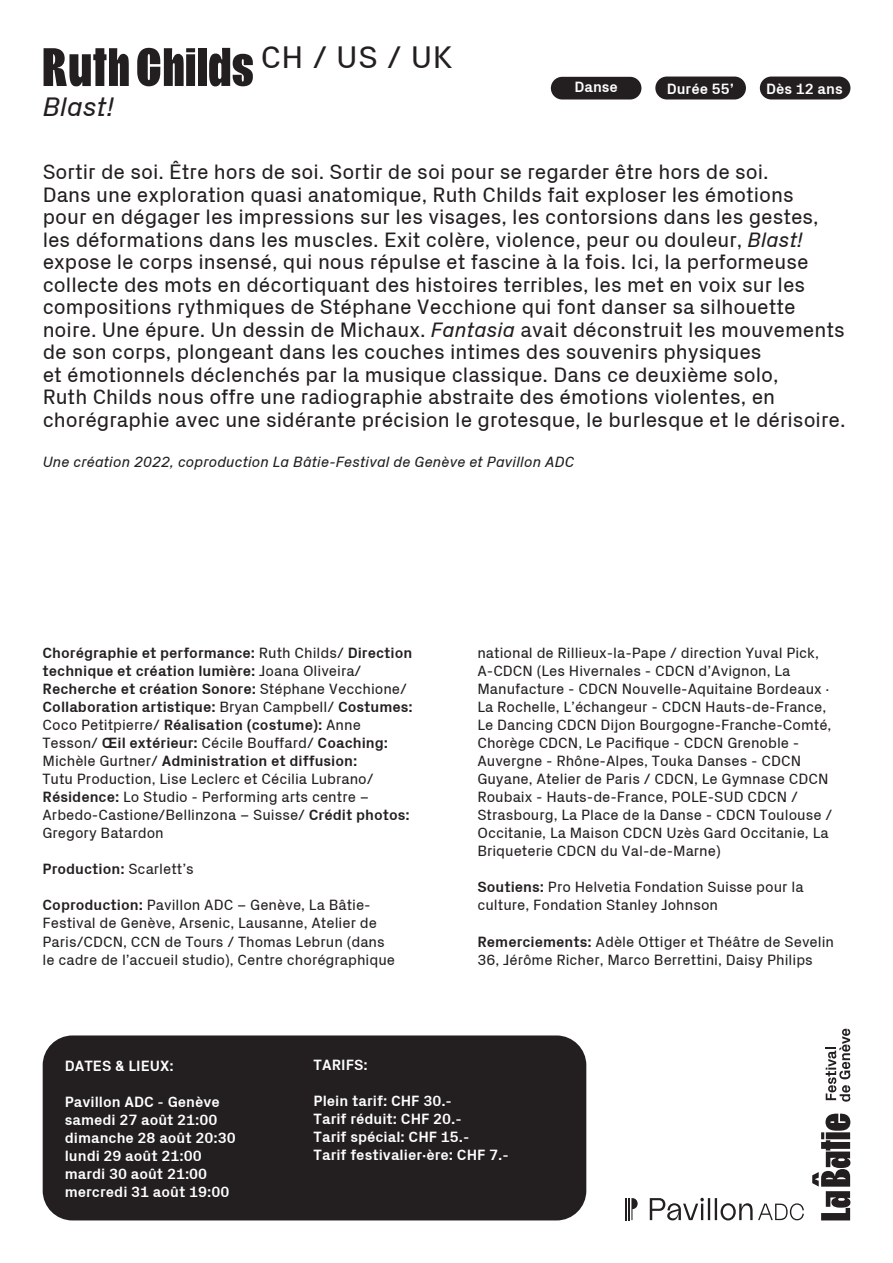
<style>
.page{position:relative;width:893px;height:1263px;background:#fff}
.page>*{position:absolute;margin:0;border:0;box-sizing:border-box;transform-origin:0 0}
.t1{font:54px "Git Sans";letter-spacing:.02em;color:#231f20}
.t2{font:italic 27px "Px Grotesk";color:#231f20}
.t3{font:21px/22.5px "Px Grotesk";color:#231f20}
.t4{font:15px/18px "Px Grotesk";color:#231f20}
.t5{font:700 15px "Px Grotesk";color:#fff}
.t6{font:italic 15px "Px Grotesk";color:#231f20}
.t7{font:700 15px "Px Grotesk";color:#231f20}
.s1{font-style:italic}
.s2{font-weight:700}
.s3{font-weight:400}
</style>
<div class="page">
<div style="left:43px;top:1035px;width:543px;height:185px;background:#231f20;border-radius:30px"></div>
<div style="left:551px;top:77px;width:90px;height:22px;background:#231f20;border-radius:11px"></div>
<div style="left:655px;top:77px;width:91px;height:22px;background:#231f20;border-radius:11px"></div>
<div style="left:760px;top:77px;width:90px;height:22px;background:#231f20;border-radius:11px"></div>
<svg style="left:812px;top:1114px;width:39px;height:106px"></svg>
<svg style="left:826px;top:1029px;width:24px;height:73px"></svg>
<svg style="left:650px;top:1198px;width:154px;height:22px"></svg>
<svg style="left:625px;top:1198px;width:13px;height:22px"></svg>
<p class="t1" style="left:43px;top:42px;width:411px">Ruth Childs <sup>CH</sup> <sup>/</sup> <sup>US</sup> <sup>/</sup> <sup>UK</sup></p>
<p class="t2" style="left:43px;top:92px;width:73px">Blast!</p>
<p class="t5" style="left:574px;top:78px;width:45px">Danse</p>
<p class="t5" style="left:667px;top:79px;width:69px">Durée 55’</p>
<p class="t5" style="left:766px;top:79px;width:78px">Dès 12 ans</p>
<p class="t3" style="left:43px;top:160px;width:804px">Sortir de soi. Être hors de soi. Sortir de soi pour se regarder être hors de soi.<br>Dans une exploration quasi anatomique, Ruth Childs fait exploser les émotions<br>pour en dégager les impressions sur les visages, les contorsions dans les gestes, les déformations dans les muscles. Exit colère, violence, peur ou douleur, <span class="s1">Blast! </span>expose le corps insensé, qui nous répulse et fascine à la fois. Ici, la performeuse collecte des mots en décortiquant des histoires terribles, les met en voix sur les compositions rythmiques de Stéphane Vecchione qui font danser sa silhouette noire. Une épure. Un dessin de Michaux. <span class="s1">Fantasia</span> avait déconstruit les mouvements de son corps, plongeant dans les couches intimes des souvenirs physiques<br>et émotionnels déclenchés par la musique classique. Dans ce deuxième solo,<br>Ruth Childs nous offre une radiographie abstraite des émotions violentes, en chorégraphie avec une sidérante précision le grotesque, le burlesque et le dérisoire.</p>
<p class="t6" style="left:43px;top:453px;width:533px">Une création 2022, coproduction La Bâtie-Festival de Genève et Pavillon ADC</p>
<p class="t4" style="left:43px;top:644px;width:372px"><span class="s2">Chorégraphie et performance:</span> Ruth Childs/ <span class="s2">Direction technique et création lumière:</span> Joana Oliveira/ <span class="s2">Recherche et création Sonore:</span> Stéphane Vecchione/ <span class="s2">Collaboration artistique:</span> Bryan Campbell/ <span class="s2">Costumes:<br></span>Coco Petitpierre/ <span class="s2">Réalisation (costume):</span> Anne Tesson/ <span class="s2">Œil extérieur:</span> Cécile Bouffard/ <span class="s2">Coaching:<br></span>Michèle Gurtner/ <span class="s2">Administration et diffusion:<br></span>Tutu Production, Lise Leclerc et Cécilia Lubrano/ <span class="s2">Résidence:</span> Lo Studio - Performing arts centre – Arbedo-Castione/Bellinzona – Suisse/ <span class="s2">Crédit photos:<br></span>Gregory Batardon</p>
<p class="t7" style="left:43px;top:860px;width:153px">Production: <span class="s3">Scarlett’s</span></p>
<p class="t4" style="left:43px;top:896px;width:354px"><span class="s2">Coproduction:</span> Pavillon ADC – Genève, La Bâtie-Festival de Genève, Arsenic, Lausanne, Atelier de Paris/CDCN, CCN de Tours / Thomas Lebrun (dans le cadre de l’accueil studio), Centre chorégraphique</p>
<p class="t4" style="left:477px;top:644px;width:356px">national de Rillieux-la-Pape / direction Yuval Pick, A-CDCN (Les Hivernales - CDCN d’Avignon, La Manufacture - CDCN Nouvelle-Aquitaine Bordeaux · La Rochelle, L’échangeur - CDCN Hauts-de-France, Le Dancing CDCN Dijon Bourgogne-Franche-Comté, Chorège CDCN, Le Pacifique - CDCN Grenoble - Auvergne - Rhône-Alpes, Touka Danses - CDCN Guyane, Atelier de Paris / CDCN, Le Gymnase CDCN Roubaix - Hauts-de-France, POLE-SUD CDCN / Strasbourg, La Place de la Danse - CDCN Toulouse / Occitanie, La Maison CDCN Uzès Gard Occitanie, La Briqueterie CDCN du Val-de-Marne)</p>
<p class="t4" style="left:477px;top:878px;width:328px"><span class="s2">Soutiens:</span> Pro Helvetia Fondation Suisse pour la culture, Fondation Stanley Johnson</p>
<p class="t4" style="left:477px;top:932px;width:358px"><span class="s2">Remerciements:</span> Adèle Ottiger et Théâtre de Sevelin<br>36, Jérôme Richer, Marco Berrettini, Daisy Philips</p>
<p class="t5" style="left:65px;top:1057px;width:110px">DATES &amp; LIEUX:</p>
<p class="t5" style="left:65px;top:1093px;width:157px">Pavillon ADC - Genève</p>
<p class="t5" style="left:65px;top:1111px;width:154px">samedi 27 août 21:00</p>
<p class="t5" style="left:65px;top:1129px;width:173px">dimanche 28 août 20:30</p>
<p class="t5" style="left:65px;top:1147px;width:138px">lundi 29 août 21:00</p>
<p class="t5" style="left:65px;top:1165px;width:144px">mardi 30 août 21:00</p>
<p class="t5" style="left:65px;top:1183px;width:166px">mercredi 31 août 19:00</p>
<p class="t5" style="left:314px;top:1056px;width:56px">TARIFS:</p>
<p class="t5" style="left:314px;top:1092px;width:140px">Plein tarif: CHF 30.-</p>
<p class="t5" style="left:314px;top:1110px;width:150px">Tarif réduit: CHF 20.-</p>
<p class="t5" style="left:314px;top:1128px;width:157px">Tarif spécial: CHF 15.-</p>
<p class="t5" style="left:314px;top:1146px;width:197px">Tarif festivalier·ère: CHF 7.-</p>
</div>
